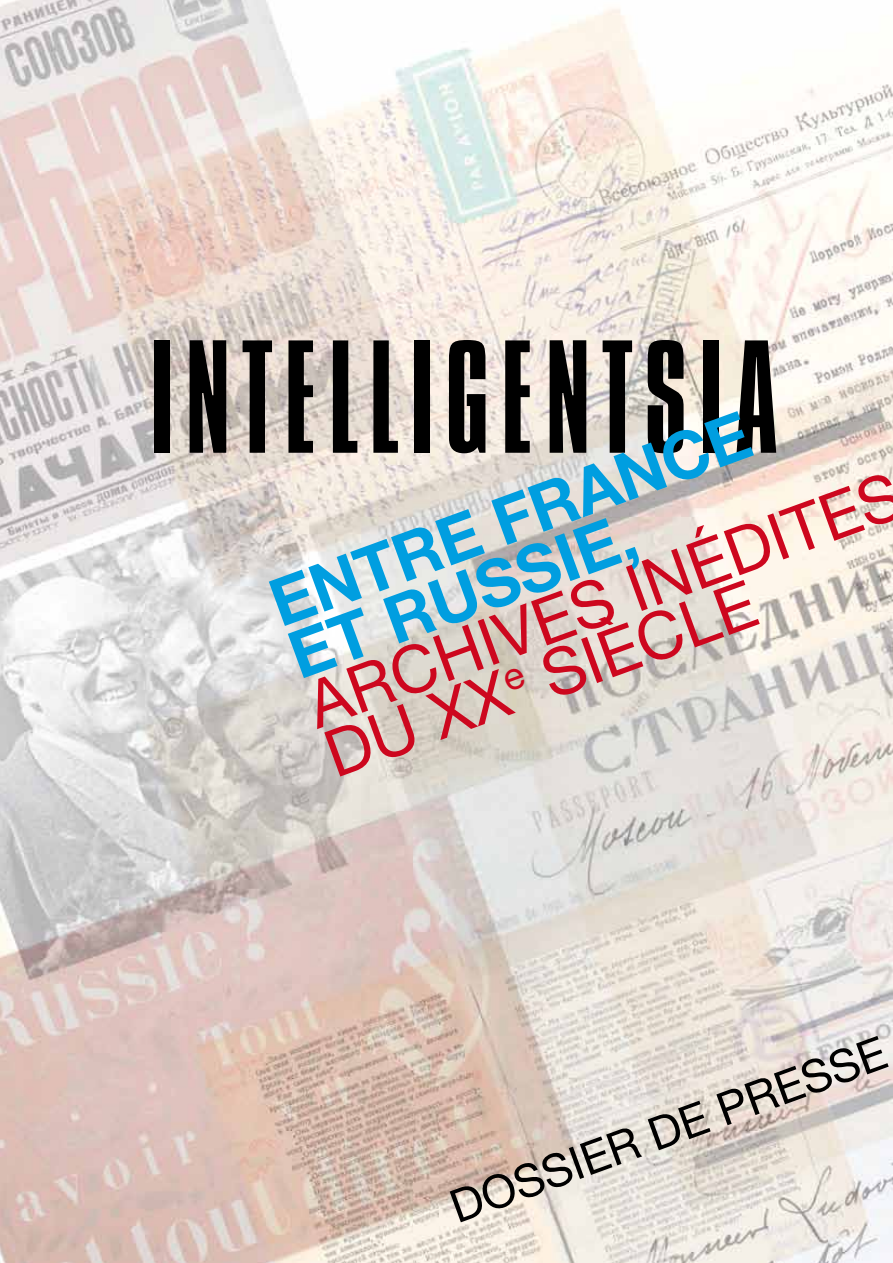
<style>
.page{position:relative;width:893px;height:1263px;background:#fff}
.page>*{position:absolute;margin:0;border:0;box-sizing:border-box;transform-origin:0 0}
.t1{font:300 138.3px "Compacta BT";letter-spacing:.08em;color:#000}
.t2{font:700 66px/55.5px "Helvetica Neue LT Std";color:#009ee0}
.t3{font:65.55px/52.5px "Helvetica Neue LT Std";color:#cd071e}
.t4{font:45.9px "Helvetica Neue LT Std";color:#000}
</style>
<div class="page">
<img style="left:0;top:0;width:893px;height:1263px">
<h1 class="t1" style="left:149px;top:320px;width:632px">INTELLIGENTSIA</h1>
<p class="t2" style="left:263px;top:578px;width:498px;rotate:-20deg">Entre France et Russie,</p>
<p class="t3" style="left:300px;top:682px;width:629px;rotate:-20deg">archives inédites du XX<sup>e</sup> siècle</p>
<p class="t4" style="left:443px;top:1182px;width:459px;rotate:-20deg">dossier de presse</p>
</div>
